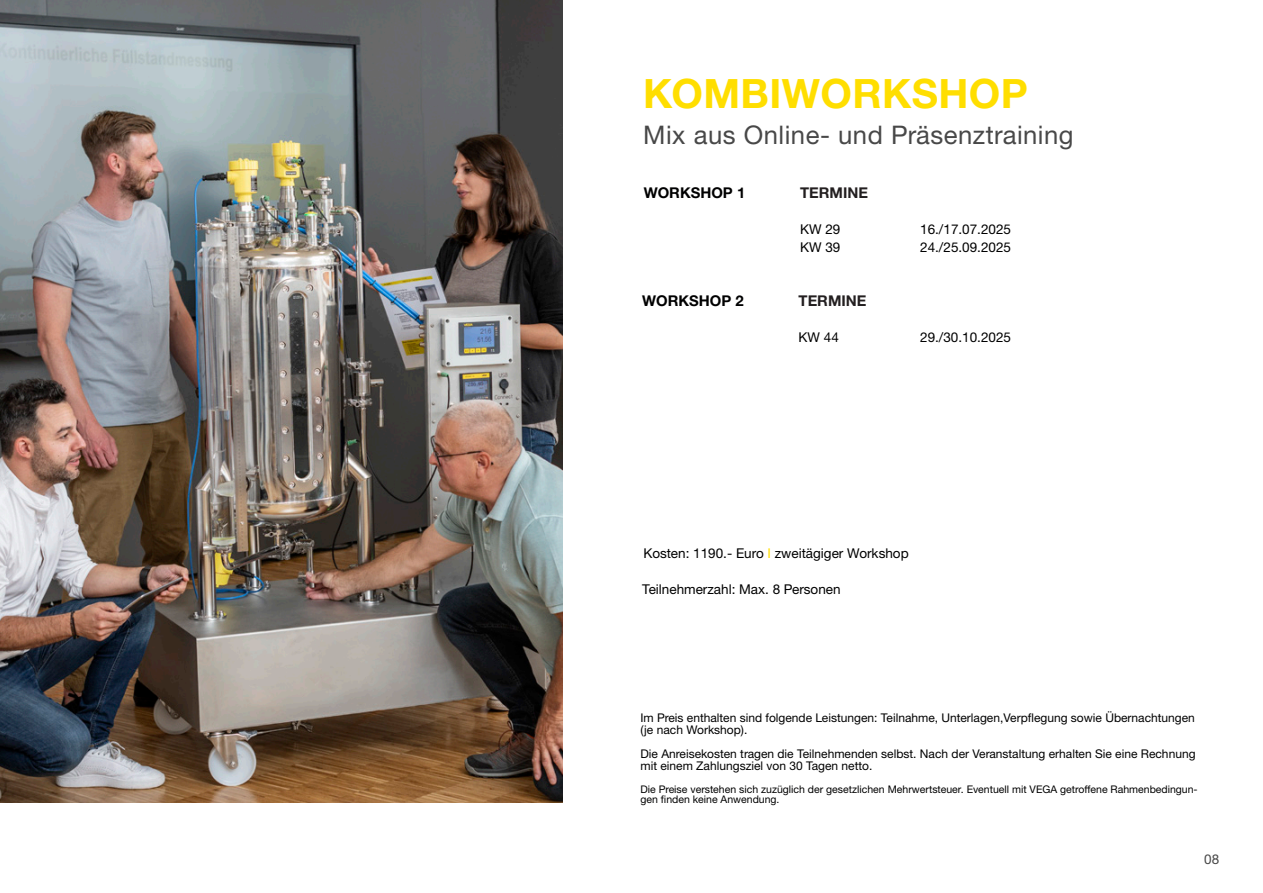
<style>
.page{position:relative;width:1263px;height:893px;background:#fff}
.page>*{position:absolute;margin:0;border:0;box-sizing:border-box;transform-origin:0 0}
._2_Headline_page_24pt_DE{font:700 40.5px "Helvetica Neue LTW1 G";letter-spacing:.01em;color:#ffde00}
._2_Headline_page_24pt_DE-2{font:25.65px "Helvetica Neue LTW1 G";letter-spacing:.02em;color:#484848}
._03_Body-01-Roman-13_DE{font:700 14.85px "Helvetica Neue LTW1 G";color:#000001}
._03_Body-01-Roman-13_DE-2{font:700 14.85px "Helvetica Neue LTW1 G";color:#231f20}
._03_Body-01-Roman-13_DE-3{font:13.5px "Helvetica Neue LTW1 G";color:#000001}
.t1{font:13.5px "Helvetica Neue LTW1 G";color:#484848}
.Einf__Abs{font:12px/12px "Helvetica Neue LTW1 G";color:#000001}
.Einf__Abs-2{font:10.5px/10.5px "Helvetica Neue LTW1 G";color:#000001}
.s1{font-style:inherit}
.s2{font-weight:400;font-size:13.5px;color:#fff}
.s3{color:#ffde00}
</style>
<div class="page">
<img style="left:0;top:0;width:562px;height:803px">
<p class="_2_Headline_page_24pt_DE" style="left:643px;top:69px;width:386px">KOMBIWORKSHOP</p>
<p class="_2_Headline_page_24pt_DE-2" style="left:643px;top:119px;width:432px"><span class="s1">M</span>ix aus Online- und Präsenztraining</p>
<p class="_03_Body-01-Roman-13_DE" style="left:644px;top:184px;width:103px">WORKSHOP 1</p>
<p class="_03_Body-01-Roman-13_DE-2" style="left:800px;top:184px;width:69px">TERMINE</p>
<p class="_03_Body-01-Roman-13_DE-3" style="left:800px;top:221px;width:42px">KW 29</p>
<p class="_03_Body-01-Roman-13_DE-3" style="left:920px;top:221px;width:92px">16./17.07.2025</p>
<p class="_03_Body-01-Roman-13_DE-3" style="left:800px;top:239px;width:42px">KW 39</p>
<p class="_03_Body-01-Roman-13_DE-3" style="left:920px;top:239px;width:92px">24./25.09.2025</p>
<p class="_03_Body-01-Roman-13_DE" style="left:642px;top:292px;width:115px">WORKSHOP 2<span class="s2">(V</span></p>
<p class="_03_Body-01-Roman-13_DE-2" style="left:799px;top:292px;width:69px">TERMINE</p>
<p class="_03_Body-01-Roman-13_DE-3" style="left:799px;top:329px;width:42px">KW 44</p>
<p class="_03_Body-01-Roman-13_DE-3" style="left:920px;top:329px;width:92px">29./30.10.2025</p>
<p class="_03_Body-01-Roman-13_DE-3" style="left:643px;top:545px;width:267px">Kosten: 1190.- Euro <span class="s3">I</span> zweitägiger Workshop</p>
<p class="_03_Body-01-Roman-13_DE-3" style="left:642px;top:581px;width:200px">Teilnehmerzahl: Max. 8 Personen</p>
<p class="Einf__Abs" style="left:640px;top:712px;width:556px">Im Preis enthalten sind folgende Leistungen: Teilnahme, Unterlagen,Verpflegung sowie Übernachtungen (je nach Workshop).</p>
<p class="Einf__Abs" style="left:640px;top:748px;width:557px">Die Anreisekosten tragen die Teilnehmenden selbst. Nach der Veranstaltung erhalten Sie eine Rechnung mit einem Zahlungsziel von 30 Tagen netto.</p>
<p class="Einf__Abs-2" style="left:640px;top:783px;width:559px">Die Preise verstehen sich zuzüglich der gesetzlichen Mehrwertsteuer. Eventuell mit VEGA getroffene Rahmenbedingun&shy;gen finden keine Anwendung.</p>
<p class="t1" style="left:1204px;top:851px;width:17px">08</p>
</div>
